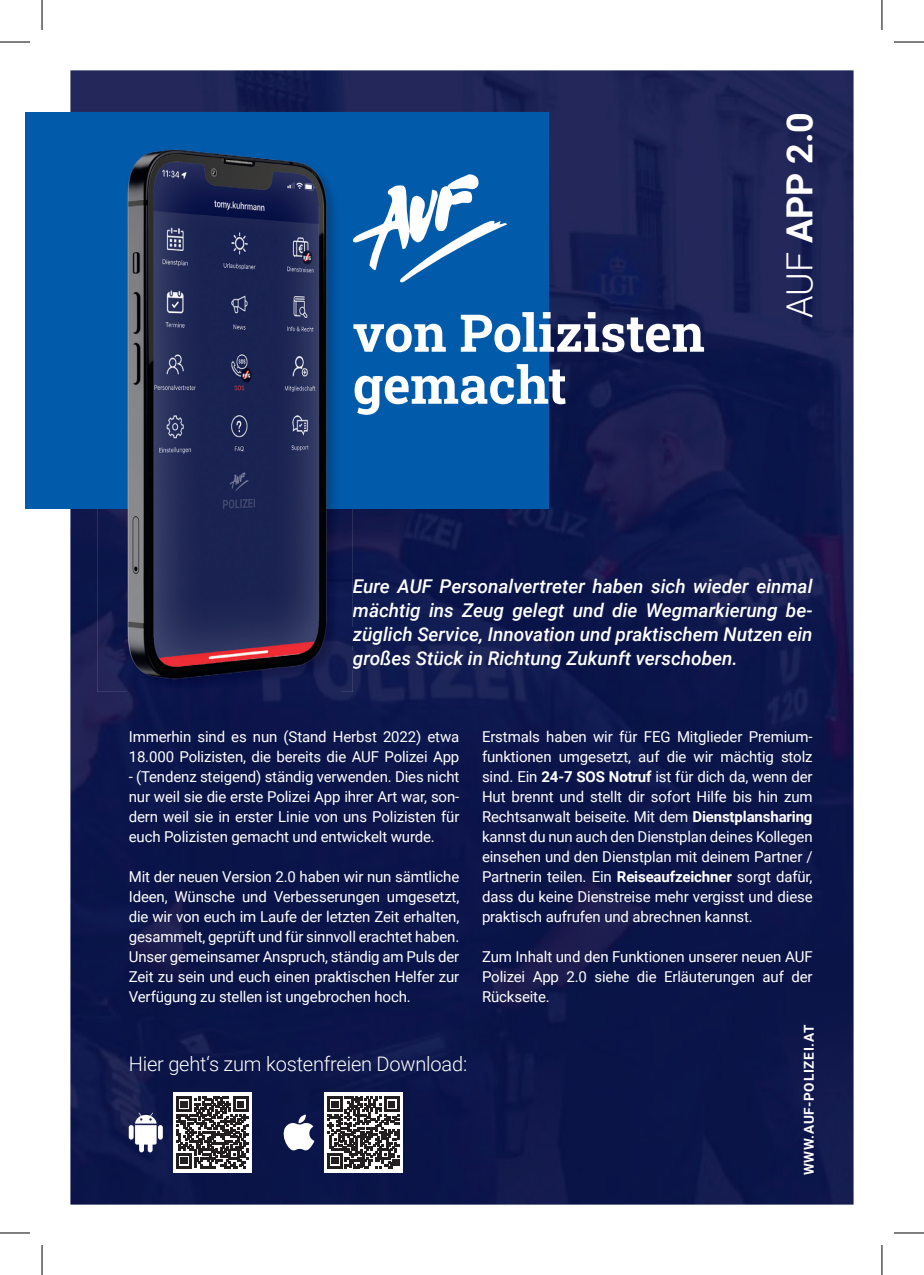
<style>
.page{position:relative;width:924px;height:1275px;background:#fff}
.page>*{position:absolute;margin:0;border:0;box-sizing:border-box;transform-origin:0 0}
.t1{font:52px/52px "Roboto Slab";color:#fff}
.t2{font:700 36px "Roboto";color:#fff}
.t3{font:300 20px "Roboto";letter-spacing:-.01em;color:#fff}
.t4{font:italic 500 19px/24px "Roboto";color:#fff;text-align:justify}
.t5{font:15px/20px "Roboto";letter-spacing:-.01em;color:#fff;text-align:justify}
.t6{font:700 13.6px "Roboto";letter-spacing:.055em;color:#fff}
.s1{font-weight:300}
.s2{font-weight:700}
</style>
<div class="page">
<img style="left:70px;top:70px;width:783px;height:1134px">
<img style="left:353px;top:579px;width:459px;height:14px">
<img style="left:353px;top:603px;width:458px;height:18px">
<img style="left:353px;top:627px;width:459px;height:18px">
<img style="left:353px;top:651px;width:382px;height:18px">
<img style="left:548px;top:312px;width:155px;height:40px">
<div style="left:25px;top:112px;width:523px;height:396px;background:#015aaa"></div>
<div style="left:158px;top:1125px;width:5px;height:14px;background:#fff;border-radius:2px"></div>
<hr style="left:129px;top:1125px;width:4px;height:14px;background:#fff;border-radius:2px">
<svg style="left:135px;top:1112px;width:21px;height:40px"></svg>
<svg style="left:282px;top:1114px;width:32px;height:36px"></svg>
<div style="left:173px;top:1092px;width:78px;height:80px;background:#fff"></div>
<div style="left:324px;top:1092px;width:78px;height:80px;background:#fff"></div>
<svg style="left:176px;top:1096px;width:72px;height:72px"></svg>
<svg style="left:327px;top:1096px;width:72px;height:72px"></svg>
<svg style="left:353px;top:174px;width:154px;height:109px"></svg>
<img style="left:97px;top:508px;width:256px;height:184px">
<svg style="left:352px;top:627px;width:1px;height:18px"></svg>
<svg style="left:352px;top:651px;width:1px;height:18px"></svg>
<img style="left:127px;top:150px;width:213px;height:541px">
<hr style="left:0;top:42px;width:30px;height:1px;background:#000">
<hr style="left:893px;top:42px;width:30px;height:1px;background:#000">
<hr style="left:0;top:1232px;width:30px;height:1px;background:#000">
<hr style="left:893px;top:1232px;width:30px;height:1px;background:#000">
<hr style="left:42px;top:0;width:1px;height:30px;background:#000">
<hr style="left:42px;top:1245px;width:1px;height:30px;background:#000">
<hr style="left:881px;top:0;width:1px;height:30px;background:#000">
<hr style="left:881px;top:1245px;width:1px;height:30px;background:#000">
<h1 class="t1" style="left:353px;top:305px;width:353px">von Polizisten gemacht</h1>
<h2 class="t2" style="left:774px;top:318px;width:208px;rotate:-90deg"><span class="s1">AUF</span> APP 2.0</h2>
<p class="t4" style="left:353px;top:574px;width:461px">Eure AUF Personalvertreter haben sich wieder einmal mächtig ins Zeug gelegt und die Wegmarkierung be&shy;züglich Service, Innovation und praktischem Nutzen ein großes Stück in Richtung Zukunft verschoben.</p>
<p class="t5" style="left:129px;top:726px;width:332px">Immerhin sind es nun (Stand Herbst 2022) etwa<br>18.000 Polizisten, die bereits die AUF Polizei App</p>
<p class="t5" style="left:129px;top:766px;width:332px">- (Tendenz steigend) ständig verwenden. Dies nicht nur weil sie die erste Polizei App ihrer Art war, son&shy;dern weil sie in erster Linie von uns Polizisten für euch Polizisten gemacht und entwickelt wurde.</p>
<p class="t5" style="left:129px;top:866px;width:332px">Mit der neuen Version 2.0 haben wir nun sämtliche Ideen, Wünsche und Verbesserungen umgesetzt, die wir von euch im Laufe der letzten Zeit erhalten, gesammelt, geprüft und für sinnvoll erachtet haben.<br>Unser gemeinsamer Anspruch, ständig am Puls der Zeit zu sein und euch einen praktischen Helfer zur Verfügung zu stellen ist ungebrochen hoch.</p>
<h3 class="t3" style="left:129px;top:1049px;width:340px">Hier geht‘s zum kostenfreien Download:</h3>
<p class="t5" style="left:482px;top:726px;width:332px">Erstmals haben wir für FEG Mitglieder Premium&shy;funktionen umgesetzt, auf die wir mächtig stolz sind. Ein <span class="s2">24-7 SOS Notruf</span> ist für dich da, wenn der Hut brennt und stellt dir sofort Hilfe bis hin zum Rechtsanwalt beiseite. Mit dem <span class="s2">Dienstplansharing </span>kannst du nun auch den Dienstplan deines Kollegen einsehen und den Dienstplan mit deinem Partner / Partnerin teilen. Ein <span class="s2">Reiseaufzeichner</span> sorgt dafür, dass du keine Dienstreise mehr vergisst und diese praktisch aufrufen und abrechnen kannst.</p>
<p class="t5" style="left:482px;top:946px;width:332px">Zum Inhalt und den Funktionen unserer neuen AUF Polizei App 2.0 siehe die Erläuterungen auf der Rückseite.</p>
<p class="t6" style="left:799px;top:1175px;width:152px;rotate:-90deg">WWW.AUF-POLIZEI.AT</p>
</div>
